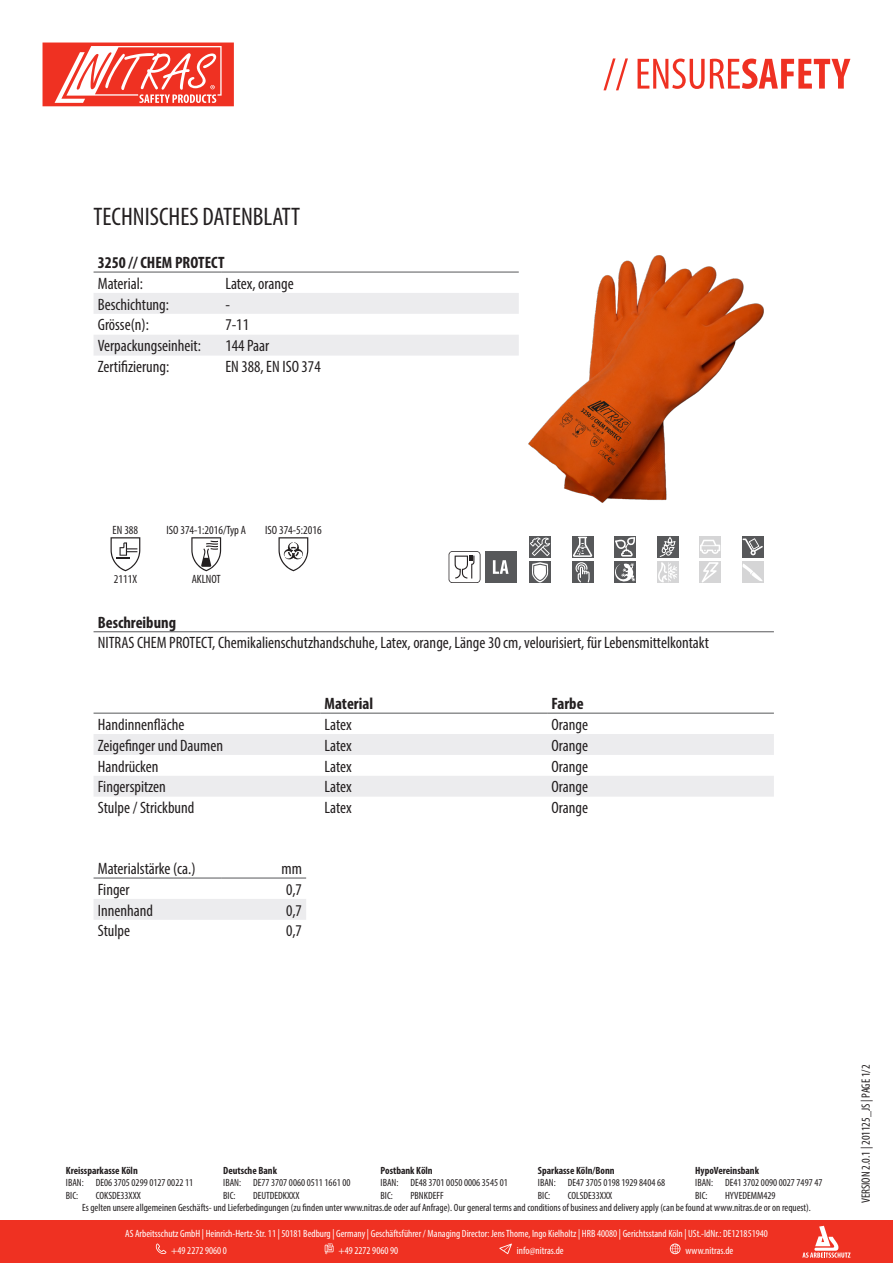
<style>
.page{position:relative;width:893px;height:1263px;background:#fff}
.page>*{position:absolute;margin:0;border:0;box-sizing:border-box;transform-origin:0 0}
.t1{font:condensed 25.5px "Myriad Pro";color:#231f20}
.t2{font:condensed 16.5px "Myriad Pro";color:#231f20}
.t3{font:700 condensed 16.5px "Myriad Pro";color:#231f20}
.t4{font:condensed 12px "Myriad Pro";color:#231f20}
.t5{font:condensed 10.5px/12.6px "Myriad Pro";color:#231f20}
.t6{font:condensed 10.5px/17px "Myriad Pro";color:#fff}
.t7{font:700 condensed 10.5px "Myriad Pro";color:#231f20}
</style>
<div class="page">
<svg style="left:603px;top:58px;width:247px;height:32px"></svg>
<svg style="left:43px;top:43px;width:191px;height:63px"></svg>
<div style="left:0;top:1220px;width:893px;height:43px;background:#ef3122"></div>
<svg style="left:802px;top:1226px;width:48px;height:32px"></svg>
<svg style="left:156px;top:1243px;width:10px;height:11px"></svg>
<svg style="left:325px;top:1243px;width:9px;height:11px"></svg>
<svg style="left:499px;top:1243px;width:13px;height:11px"></svg>
<svg style="left:670px;top:1243px;width:10px;height:11px"></svg>
<svg style="left:94px;top:293px;width:425px;height:63px"></svg>
<hr style="left:94px;top:272px;width:127px;height:1px;background:#57585a">
<hr style="left:221px;top:272px;width:298px;height:1px;background:#57585a">
<img style="left:528px;top:255px;width:236px;height:248px">
<svg style="left:111px;top:537px;width:29px;height:34px"></svg>
<svg style="left:191px;top:537px;width:30px;height:34px"></svg>
<svg style="left:278px;top:537px;width:30px;height:34px"></svg>
<svg style="left:449px;top:551px;width:31px;height:32px"></svg>
<div style="left:485px;top:551px;width:32px;height:32px;background:#57585a"></div>
<svg style="left:493px;top:560px;width:15px;height:14px"></svg>
<div style="left:529px;top:536px;width:22px;height:21px;background:#57585a"></div>
<svg style="left:530px;top:537px;width:20px;height:19px"></svg>
<svg style="left:572px;top:536px;width:21px;height:21px"></svg>
<svg style="left:614px;top:536px;width:22px;height:21px"></svg>
<svg style="left:615px;top:537px;width:20px;height:19px"></svg>
<div style="left:657px;top:536px;width:21px;height:21px;background:#57585a"></div>
<div style="left:699px;top:536px;width:22px;height:21px;background:linear-gradient(to right,#d5d5d6,#d5d5d6)"></div>
<svg style="left:700px;top:540px;width:20px;height:14px"></svg>
<div style="left:742px;top:536px;width:21px;height:21px;background:#57585a"></div>
<svg style="left:743px;top:538px;width:20px;height:17px"></svg>
<div style="left:529px;top:562px;width:22px;height:21px;background:#57585a"></div>
<svg style="left:532px;top:562px;width:17px;height:20px"></svg>
<div style="left:572px;top:562px;width:21px;height:21px;background:#57585a"></div>
<svg style="left:573px;top:537px;width:20px;height:45px"></svg>
<div style="left:614px;top:562px;width:22px;height:21px;background:#57585a"></div>
<svg style="left:615px;top:563px;width:20px;height:19px"></svg>
<div style="left:657px;top:562px;width:21px;height:21px;background:#d5d5d6"></div>
<svg style="left:658px;top:537px;width:19px;height:45px"></svg>
<div style="left:699px;top:562px;width:22px;height:21px;background:#d5d5d6"></div>
<svg style="left:702px;top:562px;width:17px;height:20px"></svg>
<div style="left:742px;top:562px;width:21px;height:21px;background:#d5d5d6"></div>
<svg style="left:742px;top:563px;width:21px;height:18px"></svg>
<hr style="left:94px;top:631px;width:680px;height:1px;background:#57585a">
<svg style="left:94px;top:734px;width:680px;height:63px"></svg>
<hr style="left:94px;top:713px;width:226px;height:1px;background:#57585a">
<hr style="left:320px;top:713px;width:227px;height:1px;background:#57585a">
<hr style="left:547px;top:713px;width:227px;height:1px;background:#57585a">
<div style="left:94px;top:899px;width:212px;height:21px;background:#ececee"></div>
<hr style="left:94px;top:878px;width:127px;height:1px;background:#57585a">
<hr style="left:221px;top:878px;width:85px;height:1px;background:#57585a">
<p class="t1" style="left:94px;top:202px;width:208px">TECHNISCHES DATENBLATT</p>
<p class="t3" style="left:98px;top:252px;width:128px">3250 // CHEM PROTECT</p>
<p class="t2" style="left:98px;top:273px;width:47px">Material:</p>
<p class="t2" style="left:225px;top:273px;width:70px">Latex, orange</p>
<p class="t2" style="left:98px;top:294px;width:73px">Beschichtung:</p>
<p class="t2" style="left:225px;top:294px;width:6px">-</p>
<p class="t2" style="left:98px;top:315px;width:53px">Grösse(n):</p>
<p class="t2" style="left:225px;top:315px;width:25px">7-11</p>
<p class="t2" style="left:98px;top:336px;width:105px">Verpackungseinheit:</p>
<p class="t2" style="left:225px;top:336px;width:45px">144 Paar</p>
<p class="t2" style="left:98px;top:357px;width:73px">Zertifizierung:</p>
<p class="t2" style="left:225px;top:357px;width:97px">EN 388, EN ISO 374</p>
<p class="t4" style="left:113px;top:523px;width:27px">EN 388</p>
<p class="t4" style="left:166px;top:523px;width:81px">ISO 374-1:2016/Typ A</p>
<p class="t4" style="left:265px;top:523px;width:58px">ISO 374-5:2016</p>
<p class="t4" style="left:114px;top:572px;width:25px">2111X</p>
<p class="t4" style="left:192px;top:572px;width:31px">AKLNOT</p>
<p class="t3" style="left:98px;top:612px;width:80px">Beschreibung</p>
<p class="t2" style="left:98px;top:633px;width:613px">NITRAS CHEM PROTECT, Chemikalienschutzhandschuhe, Latex, orange, Länge 30 cm, velourisiert, für Lebensmittelkontakt</p>
<p class="t3" style="left:325px;top:693px;width:50px">Material</p>
<p class="t3" style="left:551px;top:693px;width:34px">Farbe</p>
<p class="t2" style="left:98px;top:714px;width:88px">Handinnenfläche</p>
<p class="t2" style="left:325px;top:714px;width:29px">Latex</p>
<p class="t2" style="left:551px;top:714px;width:38px">Orange</p>
<p class="t2" style="left:98px;top:735px;width:127px">Zeigefinger und Daumen</p>
<p class="t2" style="left:325px;top:735px;width:29px">Latex</p>
<p class="t2" style="left:551px;top:735px;width:38px">Orange</p>
<p class="t2" style="left:98px;top:756px;width:62px">Handrücken</p>
<p class="t2" style="left:325px;top:756px;width:29px">Latex</p>
<p class="t2" style="left:551px;top:756px;width:38px">Orange</p>
<p class="t2" style="left:98px;top:777px;width:70px">Fingerspitzen</p>
<p class="t2" style="left:325px;top:777px;width:29px">Latex</p>
<p class="t2" style="left:551px;top:777px;width:38px">Orange</p>
<p class="t2" style="left:98px;top:798px;width:98px">Stulpe / Strickbund</p>
<p class="t2" style="left:325px;top:798px;width:29px">Latex</p>
<p class="t2" style="left:551px;top:798px;width:38px">Orange</p>
<p class="t2" style="left:98px;top:858px;width:99px">Materialstärke (ca.)</p>
<p class="t2" style="left:281px;top:858px;width:22px">mm</p>
<p class="t2" style="left:98px;top:879px;width:33px">Finger</p>
<p class="t2" style="left:286px;top:879px;width:17px">0,7</p>
<p class="t2" style="left:98px;top:900px;width:57px">Innenhand</p>
<p class="t2" style="left:286px;top:900px;width:17px">0,7</p>
<p class="t2" style="left:98px;top:921px;width:34px">Stulpe</p>
<p class="t2" style="left:286px;top:921px;width:17px">0,7</p>
<p class="t7" style="left:66px;top:1164px;width:73px">Kreissparkasse Köln</p>
<p class="t7" style="left:223px;top:1164px;width:55px">Deutsche Bank</p>
<p class="t7" style="left:381px;top:1164px;width:54px">Postbank Köln</p>
<p class="t7" style="left:538px;top:1164px;width:78px">Sparkasse Köln/Bonn</p>
<p class="t7" style="left:695px;top:1164px;width:65px">HypoVereinsbank</p>
<p class="t5" style="left:66px;top:1176px;width:19px">IBAN:<br>BIC:</p>
<p class="t5" style="left:96px;top:1176px;width:99px">DE06 3705 0299 0127 0022 11<br>COKSDE33XXX</p>
<p class="t5" style="left:223px;top:1176px;width:19px">IBAN:<br>BIC:</p>
<p class="t5" style="left:253px;top:1176px;width:99px">DE77 3707 0060 0511 1661 00<br>DEUTDEDKXXX</p>
<p class="t5" style="left:381px;top:1176px;width:19px">IBAN:<br>BIC:</p>
<p class="t5" style="left:410px;top:1176px;width:99px">DE48 3701 0050 0006 3545 01<br>PBNKDEFF</p>
<p class="t5" style="left:538px;top:1176px;width:19px">IBAN:<br>BIC:</p>
<p class="t5" style="left:568px;top:1176px;width:99px">DE47 3705 0198 1929 8404 68<br>COLSDE33XXX</p>
<p class="t5" style="left:695px;top:1176px;width:19px">IBAN:<br>BIC:</p>
<p class="t5" style="left:725px;top:1176px;width:99px">DE41 3702 0090 0027 7497 47</p>
<p class="t5" style="left:725px;top:1189px;width:52px">HYVEDEMM429</p>
<p class="t5" style="left:82px;top:1201px;width:730px">Es gelten unsere allgemeinen Geschäfts- und Lieferbedingungen (zu finden unter www.nitras.de oder auf Anfrage). Our general terms and conditions of business and delivery apply (can be found at www.nitras.de or on request).</p>
<p class="t6" style="left:171px;top:1225px;width:598px;text-indent:-46px">AS Arbeitsschutz GmbH | Heinrich-Hertz-Str. 11 | 50181 Bedburg | Germany | Geschäftsführer / Managing Director: Jens Thome, Ingo Kielholtz | HRB 40080 | Gerichtsstand Köln | USt.-IdNr.: DE121851940 +49 2272 9060 0</p>
<p class="t6" style="left:338px;top:1242px;width:61px">+49 2272 9060 90</p>
<p class="t6" style="left:517px;top:1242px;width:48px">info@nitras.de</p>
<p class="t6" style="left:685px;top:1242px;width:49px">www.nitras.de</p>
<p class="t4" style="left:859px;top:1203px;width:140px;rotate:-90deg">VERSION 2.0.1 | 201125_JS | PAGE 1/2</p>
</div>
